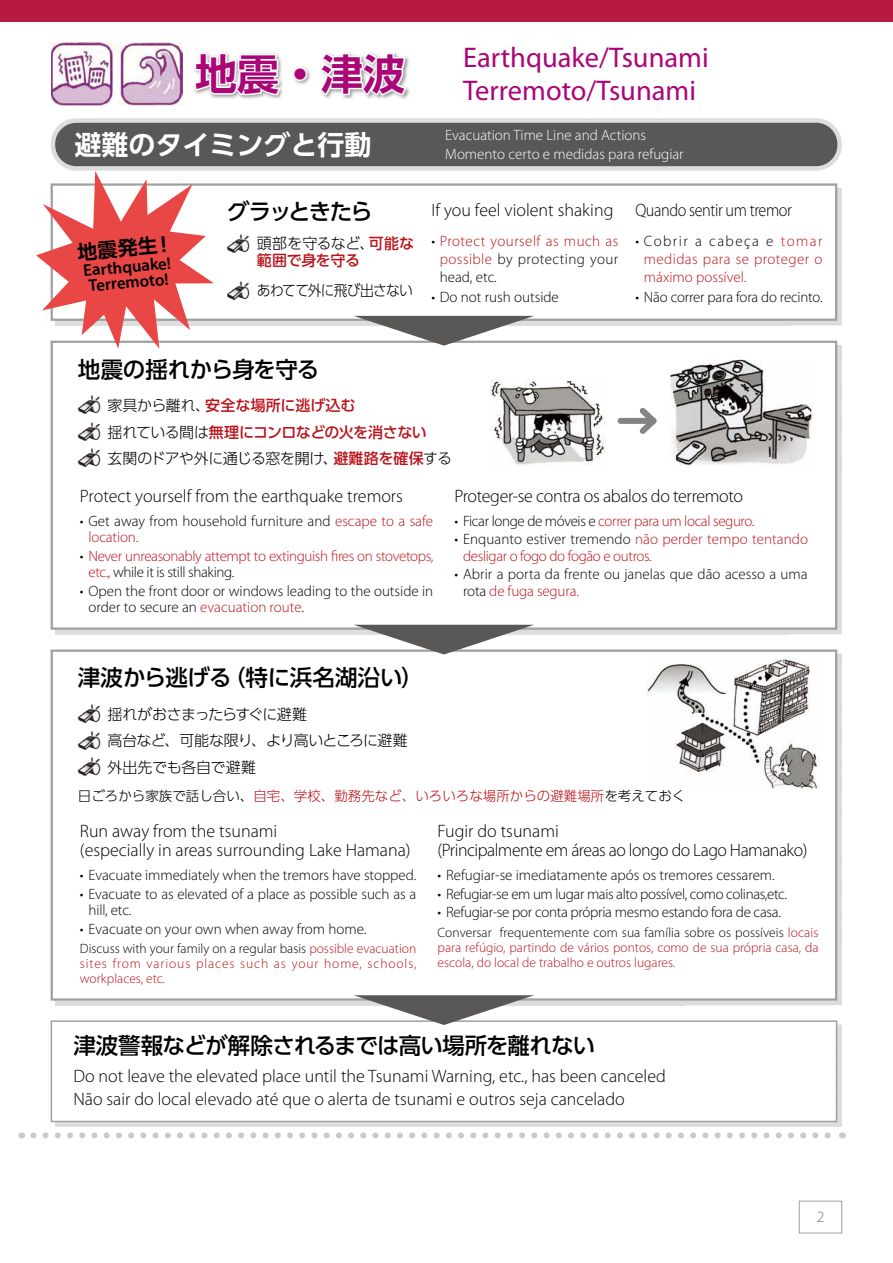
<style>
.page{position:relative;width:893px;height:1263px;background:#fff}
.page>*{position:absolute;margin:0;border:0;box-sizing:border-box;transform-origin:0 0}
.t1{font:700 42px "UD Shin Go Pro De";color:#ab0678}
.t2{font:28.5px/32.7px "Myriad Pro";color:#ab0678}
.t3{font:700 27px "UD Shin Go Pro De";color:#fff}
.t4{font:500 22.5px "UD Shin Go Pro";letter-spacing:-.03em;color:#000}
.t5{font:500 22.5px "UD Shin Go Pro";letter-spacing:-.09em;color:#000}
.t6{font:700 19.8px "UD Shin Go Pro De";color:#000}
.t7{font:300 18px/19.5px "Myriad Pro";color:#000}
.t8{font:300 18px/19.5px "Myriad Pro";letter-spacing:-.03em;color:#000}
.t9{font:300 18px "Myriad Pro";letter-spacing:-.02em;color:#000}
.t10{font:600 16.8px/15.6px "Myriad Pro";color:#000}
.t11{font:300 15.75px "Myriad Pro";color:#727171}
.t12{font:300 15px/16.5px "Myriad Pro";letter-spacing:-.005em;color:#000}
.t13{font:300 15px/18px "Myriad Pro";letter-spacing:-.005em;color:#ba131b;text-align:justify}
.t14{font:300 15px/16.5px "Myriad Pro";letter-spacing:-.025em;color:#ba131b}
.t15{font:300 15px/26.5px "UD Shin Go Pro";letter-spacing:-.04em;color:#000}
.t16{font:300 15px/19.2px "Myriad Pro";color:#fff}
.t17{font:300 15px "Myriad Pro";letter-spacing:-.025em;color:#000}
.t18{font:500 15px/17.4px "UD Shin Go Pro";letter-spacing:-.02em;color:#ba131b}
.t19{font:300 15px "UD Shin Go Pro";letter-spacing:-.06em;color:#000;scale:.92 1}
.t20{font:300 13.5px/15px "Myriad Pro";color:#ba131b;text-align:justify}
.t21{font:300 13.5px "UD Shin Go Pro";color:#ba131b}
.s1{font-weight:300;color:#000}
.s2{color:#000}
.s3{font-weight:500;color:#ba131b}
.s4{color:#ba131b}
</style>
<div class="page">
<div style="left:0;top:0;width:893px;height:21px;background:#b8193f"></div>
<svg style="left:33px;top:1132px;width:798px;height:6px"></svg>
<div style="left:799px;top:1201px;width:43px;height:32px;border:1px solid #9fa0a0"></div>
<img style="left:51px;top:43px;width:131px;height:63px">
<div style="left:53px;top:121px;width:787px;height:47px;background:#5a5757;border-radius:23px"></div>
<div style="left:51px;top:118px;width:791px;height:53px;border:4px solid #dcdddd;border-radius:23px"></div>
<img style="left:293px;top:67px;width:117px;height:26px">
<svg style="left:194px;top:52px;width:89px;height:47px"></svg>
<div style="left:293px;top:67px;width:14px;height:14px;border:3px solid #fff;border-radius:50%"></div>
<svg style="left:318px;top:52px;width:91px;height:47px"></svg>
<img style="left:789px;top:188px;width:53px;height:137px">
<div style="left:52px;top:185px;width:784px;height:135px;background:#fff"></div>
<img style="left:227px;top:234px;width:23px;height:19px">
<img style="left:227px;top:281px;width:23px;height:19px">
<div style="left:51px;top:183px;width:786px;height:138px;border:2px solid #9fa0a0"></div>
<img style="left:837px;top:345px;width:5px;height:145px">
<img style="left:789px;top:490px;width:53px;height:144px">
<div style="left:52px;top:342px;width:784px;height:287px;background:#fff"></div>
<img style="left:78px;top:395px;width:23px;height:19px">
<img style="left:78px;top:422px;width:23px;height:19px">
<img style="left:78px;top:448px;width:23px;height:19px">
<div style="left:51px;top:341px;width:786px;height:289px;border:2px solid #9fa0a0"></div>
<img style="left:491px;top:380px;width:114px;height:85px">
<img style="left:670px;top:360px;width:143px;height:106px">
<div style="left:621px;top:418px;width:33px;height:6px;background:#848484"></div>
<svg style="left:634px;top:408px;width:23px;height:26px"></svg>
<svg style="left:354px;top:316px;width:180px;height:30px"></svg>
<img style="left:837px;top:654px;width:5px;height:301px">
<img style="left:684px;top:955px;width:158px;height:50px">
<div style="left:52px;top:651px;width:784px;height:348px;background:#fff"></div>
<img style="left:78px;top:704px;width:23px;height:19px">
<img style="left:78px;top:731px;width:23px;height:19px">
<img style="left:78px;top:757px;width:23px;height:19px">
<div style="left:51px;top:649px;width:786px;height:351px;border:2px solid #9fa0a0"></div>
<img style="left:648px;top:658px;width:171px;height:130px">
<svg style="left:354px;top:625px;width:180px;height:29px"></svg>
<img style="left:55px;top:1025px;width:787px;height:102px">
<div style="left:51px;top:1021px;width:785px;height:100px;background:#fff"></div>
<div style="left:51px;top:1020px;width:786px;height:102px;border:2px solid #9fa0a0"></div>
<svg style="left:354px;top:995px;width:180px;height:30px"></svg>
<svg style="left:36px;top:171px;width:178px;height:178px"></svg>
<h1 class="t1" style="left:195px;top:40px;width:211px">地震・津波</h1>
<h2 class="t2" style="left:463px;top:41px;width:247px">Earthquake/Tsunami<br>Terremoto/Tsunami</h2>
<h3 class="t3" style="left:74px;top:123px;width:298px">避難のタイミングと行動</h3>
<p class="t16" style="left:445px;top:125px;width:240px">Evacuation Time Line and Actions<br>Momento certo e medidas para refugiar</p>
<h3 class="t6" style="left:76px;top:236px;width:98px;rotate:-5deg">地震発生！</h3>
<p class="t10" style="left:83px;top:262px;width:89px;rotate:-5deg">Earthquake!<br>Terremoto!</p>
<h3 class="t5" style="left:227px;top:194px;width:147px">グラッときたら</h3>
<p class="t7" style="left:431px;top:200px;width:362px">If you feel violent shaking Quando sentir um tremor</p>
<p class="t18" style="left:257px;top:234px;width:159px"><span class="s1">頭部を守るなど、</span>可能な範囲で身を守る</p>
<p class="t19" style="left:257px;top:279px;width:171px">あわてて外に飛び出さない</p>
<p class="t13" style="left:440px;top:232px;width:180px;text-indent:-9px"><span class="s2">•</span> Protect yourself as much as possible <span class="s2">by protecting your head, etc.</span></p>
<p class="t12" style="left:431px;top:289px;width:129px">• Do not rush outside</p>
<p class="t13" style="left:644px;top:232px;width:180px;text-indent:-9px"><span class="s2">• Cobrir a cabeça e</span> tomar medidas para se proteger o máximo possível.</p>
<p class="t12" style="left:635px;top:289px;width:189px">• Não correr para fora do recinto.</p>
<h3 class="t4" style="left:78px;top:351px;width:243px">地震の揺れから身を守る</h3>
<p class="t15" style="left:108px;top:391px;width:346px">家具から離れ、<span class="s3">安全な場所に逃げ込む<br></span>揺れている間は<span class="s3">無理にコンロなどの火を消さない<br></span>玄関のドアや外に通じる窓を開け、<span class="s3">避難路を確保</span>する</p>
<p class="t7" style="left:80px;top:486px;width:324px">Protect yourself from the earthquake tremors</p>
<p class="t9" style="left:455px;top:485px;width:290px">Proteger-se contra os abalos do terremoto</p>
<p class="t12" style="left:88px;top:512px;width:346px;text-indent:-9px">• Get away from household furniture and <span class="s4">escape to a safe location.</span></p>
<p class="t14" style="left:88px;top:547px;width:346px;text-indent:-9px"><span class="s2">•</span> Never unreasonably attempt to extinguish res on stovetops, etc., <span class="s2">while it is still shaking.</span></p>
<p class="t12" style="left:88px;top:582px;width:346px;text-indent:-9px">• Open the front door or windows leading to the outside in order to secure an <span class="s4">evacuation route</span>.</p>
<p class="t14" style="left:455px;top:512px;width:301px"><span class="s2">• Ficar longe de móveis e</span> correr para um local seguro.</p>
<p class="t13" style="left:463px;top:531px;width:346px;line-height:16.5px;text-indent:-9px"><span class="s2">• Enquanto estiver tremendo</span> não perder tempo tentando desligar o fogo do fogão e outros.</p>
<p class="t12" style="left:463px;top:566px;width:346px;text-indent:-9px">• Abrir a porta da frente ou janelas que dão acesso a uma rota <span class="s4">de fuga segura.</span></p>
<h3 class="t4" style="left:78px;top:660px;width:347px">津波から逃げる（特に浜名湖沿い）</h3>
<p class="t15" style="left:108px;top:700px;width:302px">揺れがおさまったらすぐに避難<br>高台など、可能な限り、より高いところに避難外出先でも各自で避難</p>
<p class="t21" style="left:78px;top:785px;width:609px"><span class="s2">日ごろから家族で話し合い、</span>自宅、学校、勤務先など、いろいろな場所からの避難場所<span class="s2">を考えておく</span></p>
<p class="t7" style="left:80px;top:821px;width:332px">Run away from the tsunami<br>(especially in areas surrounding Lake Hamana)</p>
<p class="t8" style="left:438px;top:821px;width:371px">Fugir do tsunami<br>(Principalmente em áreas ao longo do Lago Hamanako)</p>
<p class="t12" style="left:80px;top:867px;width:338px">• Evacuate immediately when the tremors have stopped.</p>
<p class="t12" style="left:88px;top:885px;width:329px;text-indent:-9px">• Evacuate to as elevated of a place as possible such as a hill, etc.</p>
<p class="t12" style="left:80px;top:920px;width:288px">• Evacuate on your own when away from home.</p>
<p class="t20" style="left:80px;top:941px;width:338px"><span class="s2">Discuss with your family on a regular basis</span> possible evacuation sites from various places such as your home, schools, workplaces, etc.</p>
<p class="t12" style="left:438px;top:867px;width:339px">• Refugiar-se imediatamente após os tremores cessarem.</p>
<p class="t17" style="left:438px;top:885px;width:351px">• Refugiar-se em um lugar mais alto possível, como colinas,etc.</p>
<p class="t12" style="left:438px;top:904px;width:345px">• Refugiar-se por conta própria mesmo estando fora de casa.</p>
<p class="t20" style="left:438px;top:925px;width:382px"><span class="s2">Conversar frequentemente com sua família sobre os possíveis</span> locais para refúgio, partindo de vários pontos, como de sua própria casa, da escola, do local de trabalho e outros lugares.</p>
<h3 class="t4" style="left:73px;top:1028px;width:523px">津波警報などが解除されるまでは高い場所を離れない</h3>
<p class="t7" style="left:73px;top:1064px;width:594px;line-height:23.1px">Do not leave the elevated place until the Tsunami Warning, etc., has been canceled<br>Não sair do local elevado até que o alerta de tsunami e outros seja cancelado</p>
<p class="t11" style="left:817px;top:1208px;width:9px">2</p>
</div>
